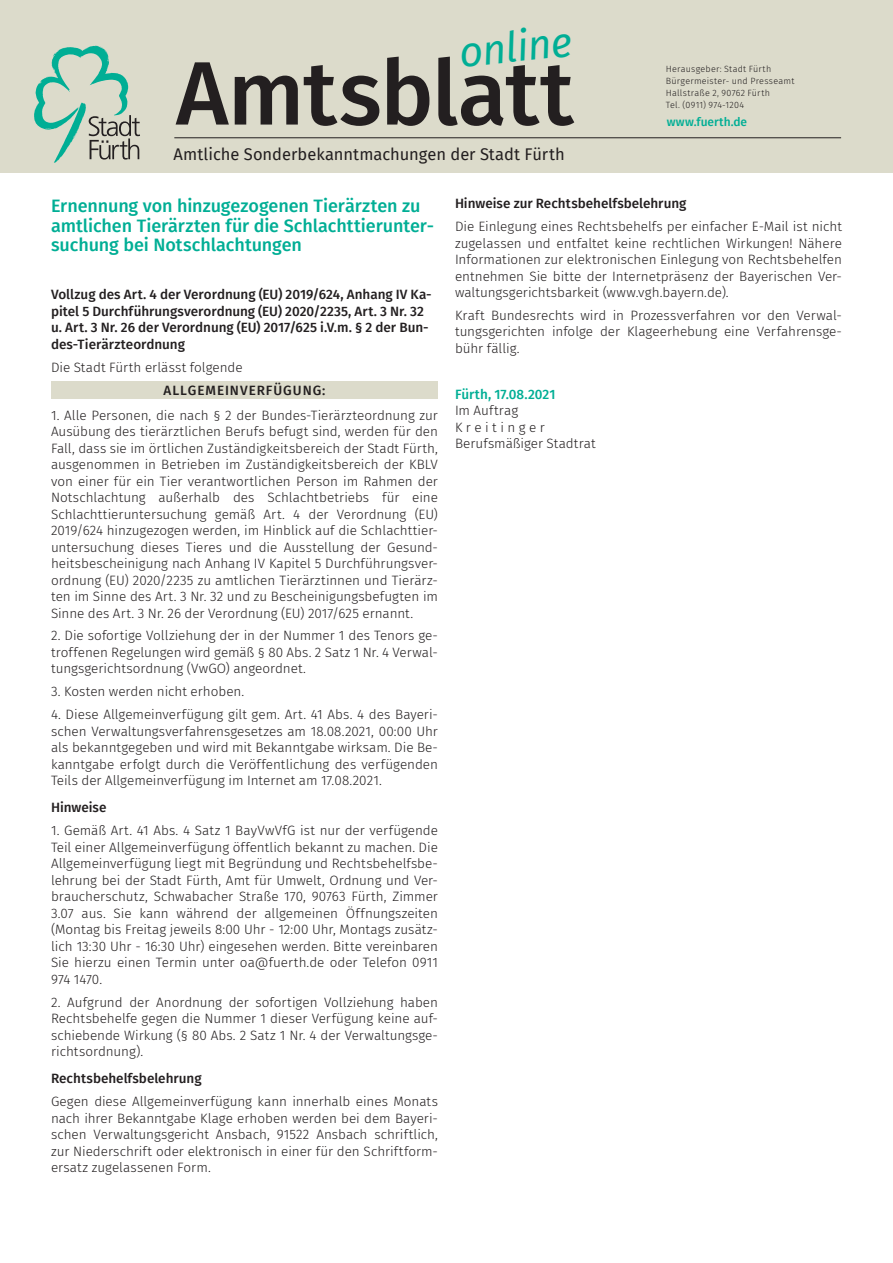
<style>
.page{position:relative;width:893px;height:1263px;background:#fff}
.page>*{position:absolute;margin:0;border:0;box-sizing:border-box;transform-origin:0 0}
.t1{font:500 90px "Fira Sans";letter-spacing:-.01em;color:#231f20}
.t2{font:italic 41.1px "Fira Sans";color:#00ae95}
.t3{font:500 18px/19.5px "Fira Sans";letter-spacing:-.005em;color:#00ae95}
.t4{font:16.5px "Fira Sans";color:#231f20}
.t5{font:300 13.5px/16.5px "Fira Sans";letter-spacing:-.005em;color:#231f20;text-align:justify}
.t6{font:500 13.5px/16.5px "Fira Sans";color:#231f20}
.t7{font:500 13.5px "Fira Sans";letter-spacing:.07em;color:#231f20}
.t8{font:500 13.5px "Fira Sans";letter-spacing:-.005em;color:#00ae95}
.t9{font:500 12px "Fira Sans";letter-spacing:.005em;color:#00ae95}
.t10{font:300 9px/12px "Fira Sans";letter-spacing:.025em;color:#231f20}
</style>
<div class="page">
<div style="left:0;top:0;width:893px;height:173px;background:#dcdbcb"></div>
<hr style="left:174px;top:137px;width:667px;height:1px;background:#231f20">
<svg style="left:34px;top:46px;width:106px;height:117px;background:#aecab9"></svg>
<div style="left:51px;top:381px;width:387px;height:18px;background:#dcdbcb"></div>
<h2 class="t2" style="left:456px;top:22px;width:115px;rotate:-6deg">online</h2>
<h1 class="t1" style="left:176px;top:21px;width:399px">Amtsblatt</h1>
<p class="t4" style="left:173px;top:142px;width:393px">Amtliche Sonderbekanntmachungen der Stadt Fürth</p>
<p class="t10" style="left:666px;top:63px;width:130px">Herausgeber: Stadt Fürth<br>Bürgermeister- und Presseamt<br>Hallstraße 2, 90762 Fürth<br>Tel. (0911) 974-1204</p>
<p class="t9" style="left:667px;top:112px;width:82px">www.fuerth.de</p>
<h3 class="t3" style="left:51px;top:195px;width:385px">Ernennung von hinzugezogenen Tierärzten zu amtlichen Tierärzten für die Schlachttierunter&shy;suchung bei Notschlachtungen</h3>
<p class="t6" style="left:51px;top:286px;width:382px">Vollzug des Art. 4 der Verordnung (EU) 2019/624, Anhang IV Ka&shy;pitel 5 Durchführungsverordnung (EU) 2020/2235, Art. 3 Nr. 32 u. Art. 3 Nr. 26 der Verordnung (EU) 2017/625 i.V.m. § 2 der Bun&shy;des-Tierärzteordnung</p>
<p class="t5" style="left:51px;top:359px;width:193px">Die Stadt Fürth erlässt folgende</p>
<p class="t7" style="left:164px;top:379px;width:163px">ALLGEMEINVERFÜGUNG:</p>
<p class="t5" style="left:51px;top:407px;width:388px">1. Alle Personen, die nach § 2 der Bundes-Tierärzteordnung zur Ausübung des tierärztlichen Berufs befugt sind, werden für den Fall, dass sie im örtlichen Zuständigkeitsbereich der Stadt Fürth, ausgenommen in Betrieben im Zuständigkeitsbereich der KBLV von einer für ein Tier verantwortlichen Person im Rahmen der Notschlachtung außerhalb des Schlachtbetriebs für eine Schlachttieruntersuchung gemäß Art. 4 der Verordnung (EU)<br>2019/624 hinzugezogen werden, im Hinblick auf die Schlachttier&shy;untersuchung dieses Tieres und die Ausstellung der Gesund&shy;heitsbescheinigung nach Anhang IV Kapitel 5 Durchführungsver&shy;ordnung (EU) 2020/2235 zu amtlichen Tierärztinnen und Tierärz&shy;ten im Sinne des Art. 3 Nr. 32 und zu Bescheinigungsbefugten im Sinne des Art. 3 Nr. 26 der Verordnung (EU) 2017/625 ernannt.</p>
<p class="t5" style="left:51px;top:627px;width:388px">2. Die sofortige Vollziehung der in der Nummer 1 des Tenors ge&shy;troffenen Regelungen wird gemäß § 80 Abs. 2 Satz 1 Nr. 4 Verwal&shy;tungsgerichtsordnung (VwGO) angeordnet.</p>
<p class="t5" style="left:51px;top:683px;width:195px">3. Kosten werden nicht erhoben.</p>
<p class="t5" style="left:51px;top:706px;width:388px">4. Diese Allgemeinverfügung gilt gem. Art. 41 Abs. 4 des Bayeri&shy;schen Verwaltungsverfahrensgesetzes am 18.08.2021, 00:00 Uhr als bekanntgegeben und wird mit Bekanntgabe wirksam. Die Be&shy;kanntgabe erfolgt durch die Veröffentlichung des verfügenden Teils der Allgemeinverfügung im Internet am 17.08.2021.</p>
<p class="t6" style="left:51px;top:799px;width:57px">Hinweise</p>
<p class="t5" style="left:51px;top:822px;width:388px">1. Gemäß Art. 41 Abs. 4 Satz 1 BayVwVfG ist nur der verfügende Teil einer Allgemeinverfügung öffentlich bekannt zu machen. Die Allgemeinverfügung liegt mit Begründung und Rechtsbehelfsbe&shy;lehrung bei der Stadt Fürth, Amt für Umwelt, Ordnung und Ver&shy;braucherschutz, Schwabacher Straße 170, 90763 Fürth, Zimmer 3.07 aus. Sie kann während der allgemeinen Öffnungszeiten (Montag bis Freitag jeweils 8:00 Uhr - 12:00 Uhr, Montags zusätz&shy;lich 13:30 Uhr - 16:30 Uhr) eingesehen werden. Bitte vereinbaren Sie hierzu einen Termin unter oa@fuerth.de oder Telefon 0911<br>974 1470.</p>
<p class="t5" style="left:51px;top:994px;width:388px">2. Aufgrund der Anordnung der sofortigen Vollziehung haben Rechtsbehelfe gegen die Nummer 1 dieser Verfügung keine auf&shy;schiebende Wirkung (§ 80 Abs. 2 Satz 1 Nr. 4 der Verwaltungsge&shy;richtsordnung).</p>
<p class="t6" style="left:51px;top:1070px;width:152px">Rechtsbehelfsbelehrung</p>
<p class="t5" style="left:51px;top:1093px;width:388px">Gegen diese Allgemeinverfügung kann innerhalb eines Monats nach ihrer Bekanntgabe Klage erhoben werden bei dem Bayeri&shy;schen Verwaltungsgericht Ansbach, 91522 Ansbach schriftlich, zur Niederschrift oder elektronisch in einer für den Schriftform&shy;ersatz zugelassenen Form.</p>
<p class="t6" style="left:455px;top:195px;width:233px">Hinweise zur Rechtsbehelfsbelehrung</p>
<p class="t5" style="left:455px;top:218px;width:388px">Die Einlegung eines Rechtsbehelfs per einfacher E-Mail ist nicht zugelassen und entfaltet keine rechtlichen Wirkungen! Nähere Informationen zur elektronischen Einlegung von Rechtsbehelfen entnehmen Sie bitte der Internetpräsenz der Bayerischen Ver&shy;waltungsgerichtsbarkeit (www.vgh.bayern.de).</p>
<p class="t5" style="left:455px;top:307px;width:388px">Kraft Bundesrechts wird in Prozessverfahren vor den Verwal&shy;tungsgerichten infolge der Klageerhebung eine Verfahrensge&shy;bühr fällig.</p>
<p class="t8" style="left:455px;top:383px;width:102px">Fürth, 17.08.2021</p>
<p class="t5" style="left:455px;top:402px;width:142px;text-align:left">Im Auftrag<br>K r e i t i n g e r<br>Berufsmäßiger Stadtrat</p>
</div>
